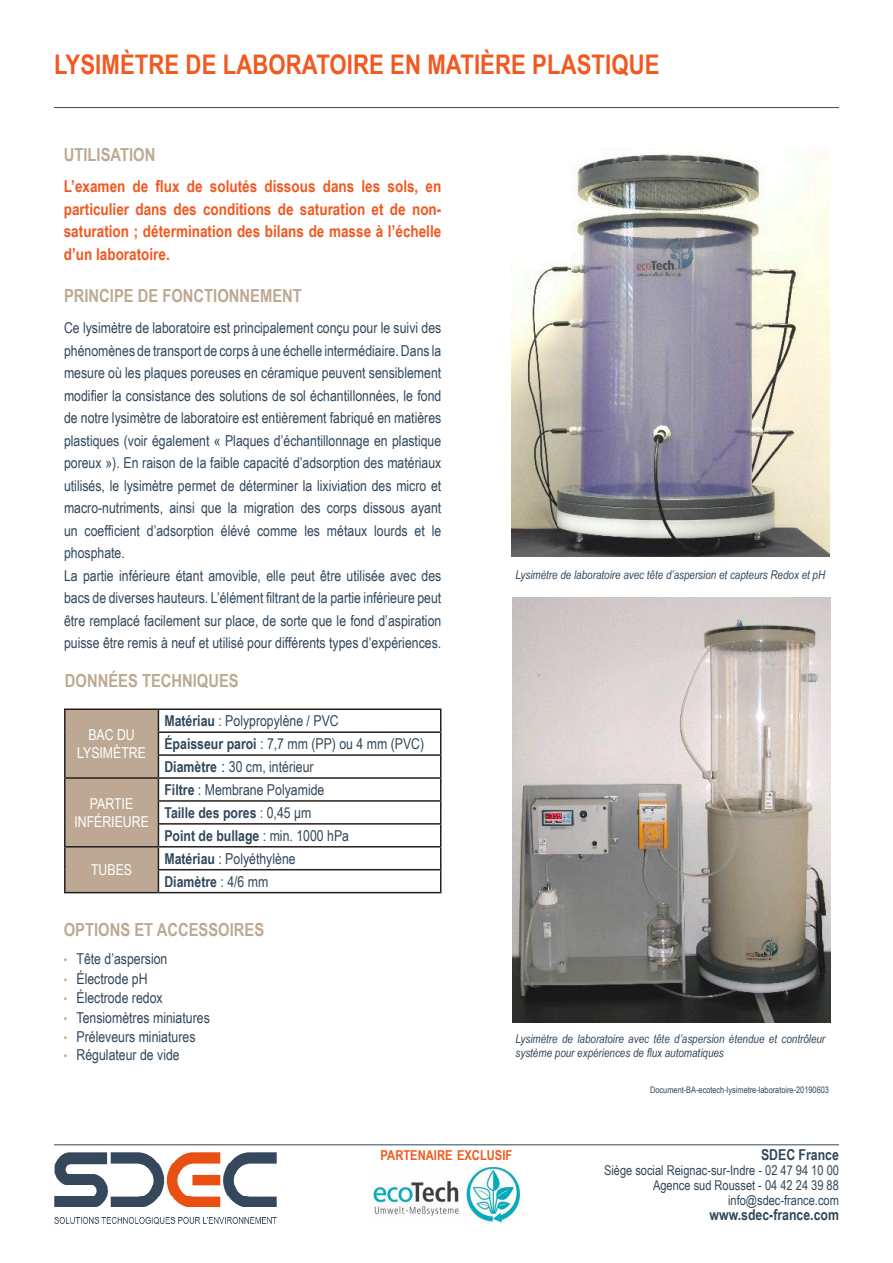
<style>
.page{position:relative;width:893px;height:1263px;background:#fff}
.page>*{position:absolute;margin:0;border:0;box-sizing:border-box;transform-origin:0 0}
.t1{font:700 27px "Arial Narrow";letter-spacing:.005em;color:#f15921}
.Sous-titre_marron{font:700 18px "Arial Narrow";color:#bda993}
.Sous-titre_marron-2{font:700 16.5px/22.5px "Arial Narrow";color:#f15921;text-align:justify}
.Corps_tirets{font:15px/22.5px "Arial Narrow";color:#30475b;text-align:justify}
.Caracteristiques{font:700 15px "Arial Narrow";color:#30475b}
.Caracteristiques-2{font:15px "Arial Narrow";color:#30475b}
.Corps_tirets-2{font:15px "Arial Narrow";color:#fff}
.t2{font:700 13.65px "Arial Narrow";color:#f15921}
.t3{font:13.5px/15px "Arial Narrow";color:#30475b;text-align:right}
.t4{font:italic 12px/14.4px "Arial Narrow";color:#30475b}
.Caracteristiques-3{font:9px "Arial Narrow";color:#30475b}
.s1{font-weight:700}
.s2{font-family:"Arial"}
.s3{font-weight:400}
.s4{font-size:12px;color:#bda993}
</style>
<div class="page">
<img style="left:54px;top:1145px;width:238px;height:80px">
<hr style="left:54px;top:1144px;width:785px;height:1px;background:#314759">
<hr style="left:54px;top:107px;width:785px;height:1px;background:#37495d">
<img style="left:370px;top:1167px;width:151px;height:57px">
<img style="left:511px;top:148px;width:318px;height:409px">
<hr style="left:64px;top:708px;width:94px;height:2px;background:#231f20">
<hr style="left:64px;top:710px;width:2px;height:22px;background:#231f20">
<hr style="left:158px;top:708px;width:283px;height:2px;background:#231f20">
<hr style="left:64px;top:732px;width:2px;height:23px;background:#231f20">
<hr style="left:158px;top:731px;width:283px;height:2px;background:#231f20">
<hr style="left:64px;top:755px;width:2px;height:22px;background:#231f20">
<hr style="left:158px;top:754px;width:283px;height:2px;background:#231f20">
<hr style="left:64px;top:777px;width:94px;height:2px;background:#231f20">
<hr style="left:64px;top:779px;width:2px;height:22px;background:#231f20">
<hr style="left:158px;top:777px;width:283px;height:2px;background:#231f20">
<hr style="left:64px;top:801px;width:2px;height:23px;background:#231f20">
<hr style="left:158px;top:800px;width:283px;height:2px;background:#231f20">
<hr style="left:64px;top:824px;width:2px;height:22px;background:#231f20">
<hr style="left:158px;top:823px;width:283px;height:2px;background:#231f20">
<hr style="left:64px;top:846px;width:94px;height:1px;background:#231f20">
<hr style="left:64px;top:847px;width:2px;height:23px;background:#231f20">
<hr style="left:158px;top:846px;width:283px;height:1px;background:#231f20">
<hr style="left:64px;top:870px;width:2px;height:22px;background:#231f20">
<hr style="left:158px;top:869px;width:283px;height:1px;background:#231f20">
<svg style="left:65px;top:709px;width:94px;height:183px;background:#b6a38e"></svg>
<svg style="left:440px;top:710px;width:1px;height:182px"></svg>
<hr style="left:64px;top:892px;width:94px;height:1px;background:#231f20">
<hr style="left:158px;top:892px;width:283px;height:1px;background:#231f20">
<img style="left:512px;top:598px;width:318px;height:424px">
<h1 class="t1" style="left:54px;top:44px;width:607px">LYSIMÈTRE DE LABORATOIRE EN MATIÈRE PLASTIQUE</h1>
<p class="Sous-titre_marron" style="left:64px;top:141px;width:93px">UTILISATION</p>
<p class="Sous-titre_marron-2" style="left:64px;top:174px;width:379px">L’examen de flux de solutés dissous dans les sols, en particulier dans des conditions de saturation et de non&shy;saturation ; détermination des bilans de masse à l’échelle d’un laboratoire.</p>
<p class="Sous-titre_marron" style="left:64px;top:282px;width:239px">PRINCIPE DE FONCTIONNEMENT</p>
<p class="Corps_tirets" style="left:64px;top:316px;width:379px">Ce lysimètre de laboratoire est principalement conçu pour le suivi des phénomènes de transport de corps à une échelle intermédiaire. Dans la mesure où les plaques poreuses en céramique peuvent sensiblement modifier la consistance des solutions de sol échantillonnées, le fond de notre lysimètre de laboratoire est entièrement fabriqué en matières plastiques (voir également « Plaques d’échantillonnage en plastique poreux »). En raison de la faible capacité d’adsorption des matériaux utilisés, le lysimètre permet de déterminer la lixiviation des micro et macro-nutriments, ainsi que la migration des corps dissous ayant un coefficient d’adsorption élévé comme les métaux lourds et le phosphate.</p>
<p class="Corps_tirets" style="left:64px;top:564px;width:379px">La partie inférieure étant amovible, elle peut être utilisée avec des bacs de diverses hauteurs. L’élément filtrant de la partie inférieure peut être remplacé facilement sur place, de sorte que le fond d’aspiration puisse être remis à neuf et utilisé pour différents types d’expériences.</p>
<p class="t4" style="left:515px;top:567px;width:311px">Lysimètre de laboratoire avec tête d’aspersion et capteurs Redox et pH</p>
<p class="Sous-titre_marron" style="left:65px;top:667px;width:175px">DONNÉES TECHNIQUES</p>
<p class="Corps_tirets-2" style="left:88px;top:724px;width:48px">BAC DU</p>
<p class="Corps_tirets-2" style="left:77px;top:742px;width:70px">LYSIMÈTRE</p>
<p class="Corps_tirets-2" style="left:90px;top:792px;width:45px">PARTIE</p>
<p class="Corps_tirets-2" style="left:74px;top:810px;width:76px">INFÉRIEURE</p>
<p class="Corps_tirets-2" style="left:91px;top:859px;width:43px">TUBES</p>
<p class="Corps_tirets" style="left:164px;top:709px;width:176px"><span class="s1">Matériau</span> : Polypropylène / PVC</p>
<p class="Corps_tirets" style="left:164px;top:732px;width:261px"><span class="s1">Épaisseur paroi</span> : 7,7 mm (PP) ou 4 mm (PVC)</p>
<p class="Caracteristiques-2" style="left:164px;top:756px;width:151px"><span class="s1">Diamètre</span> <span class="s2">:</span> 30 cm, intérieur</p>
<p class="Caracteristiques-2" style="left:164px;top:779px;width:161px"><span class="s1">Filtre</span> : Membrane Polyamide</p>
<p class="Caracteristiques" style="left:164px;top:801px;width:148px">Taille des pores <span class="s3">: 0,45 μm</span></p>
<p class="Caracteristiques" style="left:164px;top:824px;width:186px">Point de bullage <span class="s3">: min. 1000 hPa</span></p>
<p class="Caracteristiques-2" style="left:164px;top:847px;width:133px"><span class="s1">Matériau</span> : Polyéthylène</p>
<p class="Caracteristiques" style="left:164px;top:870px;width:105px">Diamètre <span class="s3">: 4/6 mm</span></p>
<p class="Sous-titre_marron" style="left:64px;top:916px;width:202px">OPTIONS ET ACCESSOIRES</p>
<p class="Corps_tirets" style="left:64px;top:947px;width:105px"><span class="s4">•</span> Tête d’aspersion</p>
<p class="Corps_tirets" style="left:64px;top:966px;width:85px"><span class="s4">•</span> Électrode pH</p>
<p class="Corps_tirets" style="left:64px;top:986px;width:100px"><span class="s4">•</span> Électrode redox</p>
<p class="Corps_tirets" style="left:64px;top:1005px;width:148px"><span class="s4">•</span> Tensiomètres miniatures</p>
<p class="Corps_tirets" style="left:64px;top:1025px;width:133px"><span class="s4">•</span> Préleveurs miniatures</p>
<p class="Corps_tirets" style="left:64px;top:1043px;width:118px"><span class="s4">•</span> Régulateur de vide</p>
<p class="t4" style="left:515px;top:1031px;width:311px">Lysimètre de laboratoire avec tête d’aspersion étendue et contrôleur système pour expériences de flux automatiques</p>
<p class="Caracteristiques-3" style="left:650px;top:1084px;width:180px">Document-BA-ecotech-lysimetre-laboratoire-20190603</p>
<p class="t2" style="left:381px;top:1145px;width:133px">PARTENAIRE EXCLUSIF</p>
<p class="Caracteristiques" style="left:761px;top:1144px;width:79px">SDEC France</p>
<p class="t3" style="left:604px;top:1163px;width:236px">Siège social Reignac-sur-Indre - 02 47 94 10 00<br>Agence sud Rousset - 04 42 24 39 88 info@sdec-france.com</p>
<p class="Caracteristiques" style="left:709px;top:1204px;width:131px">www.sdec-france.com</p>
</div>
